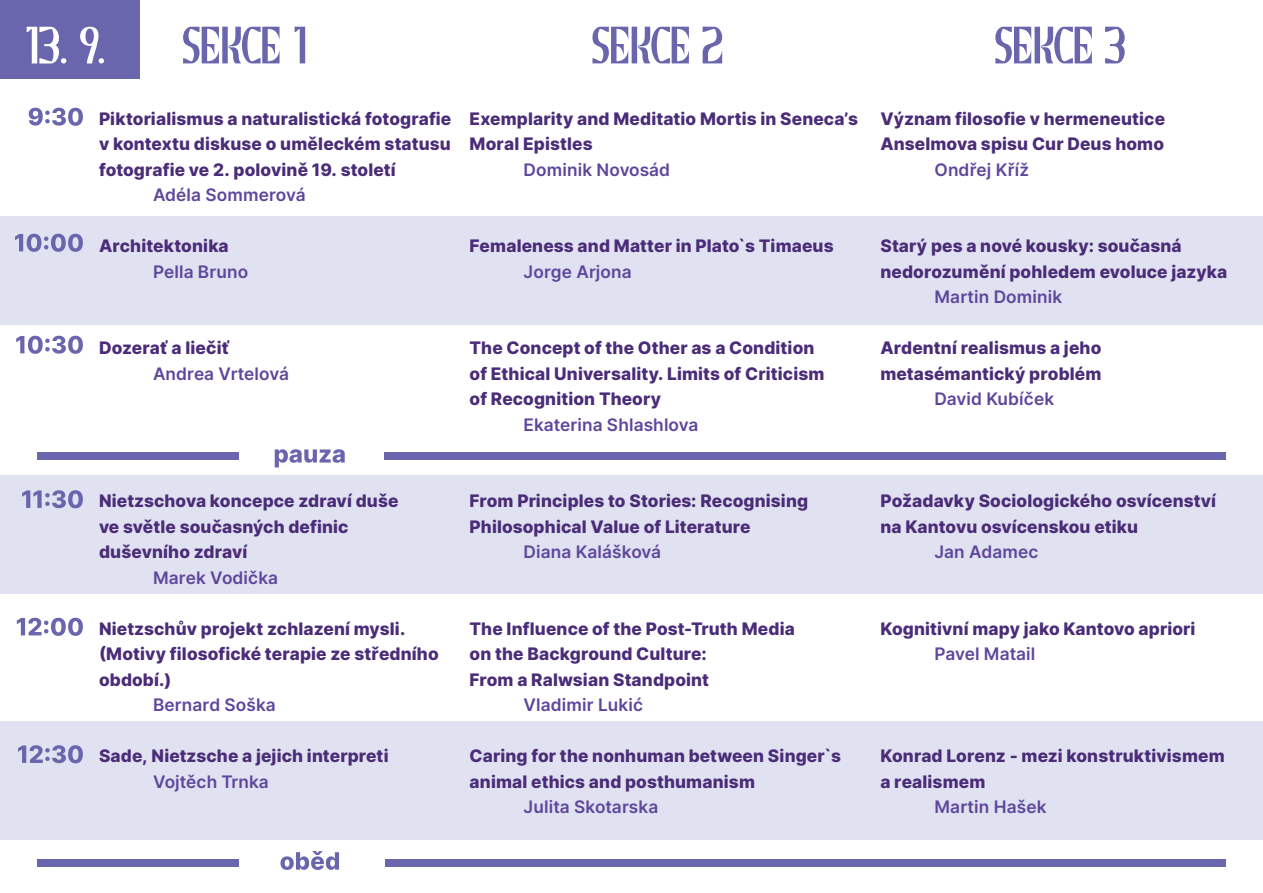
<style>
.page{position:relative;width:1263px;height:893px;background:#fff}
.page>*{position:absolute;margin:0;border:0;box-sizing:border-box;transform-origin:0 0}
.t1{font:52.5px "Aviak";letter-spacing:-.005em;color:#6966ae}
.t2{font:52.5px "Aviak";color:#fff}
.t3{font:800 17.25px/25.5px "Inter";letter-spacing:.005em;color:#4b2c78}
.t4{font:600 17.25px "Inter";letter-spacing:.005em;color:#5e469c}
</style>
<div class="page">
<div style="left:1px;top:0;width:139px;height:78px;background:#6966ae"></div>
<div style="left:0;top:216px;width:1263px;height:108px;background:#e0e2f1"></div>
<div style="left:0;top:475px;width:1263px;height:118px;background:#e0e2f1"></div>
<div style="left:0;top:722px;width:1263px;height:118px;background:#e0e2f1"></div>
<svg style="left:275px;top:449px;width:70px;height:18px"></svg>
<div style="left:37px;top:452px;width:202px;height:8px;background:#6966ae"></div>
<div style="left:384px;top:452px;width:842px;height:8px;background:#6966ae"></div>
<svg style="left:29px;top:108px;width:54px;height:18px"></svg>
<svg style="left:15px;top:234px;width:68px;height:18px"></svg>
<svg style="left:16px;top:336px;width:67px;height:18px"></svg>
<svg style="left:22px;top:490px;width:61px;height:18px"></svg>
<svg style="left:17px;top:618px;width:66px;height:18px"></svg>
<svg style="left:18px;top:745px;width:65px;height:18px"></svg>
<svg style="left:280px;top:851px;width:59px;height:19px"></svg>
<div style="left:37px;top:859px;width:201px;height:7px;background:#6966ae"></div>
<div style="left:385px;top:859px;width:840px;height:7px;background:#6966ae"></div>
<h1 class="t2" style="left:24px;top:16px;width:83px">13. 9.</h1>
<h1 class="t1" style="left:182px;top:15px;width:126px">SEKCE 1</h1>
<h1 class="t1" style="left:592px;top:15px;width:133px">SEKCE 2</h1>
<h1 class="t1" style="left:995px;top:15px;width:133px">SEKCE 3</h1>
<p class="t3" style="left:99px;top:105px;width:354px;text-align:justify">Piktorialismus a naturalistická fotografie v kontextu diskuse o uměleckém statusu fotografie ve 2. polovině 19. století</p>
<p class="t4" style="left:153px;top:182px;width:154px">Adéla Sommerová</p>
<p class="t3" style="left:99px;top:233px;width:131px">Architektonika</p>
<p class="t4" style="left:153px;top:259px;width:97px">Pella Bruno</p>
<p class="t3" style="left:470px;top:105px;width:390px">Exemplarity and Meditatio Mortis in Seneca’s<br>Moral Epistles</p>
<p class="t4" style="left:524px;top:157px;width:148px">Dominik Novosád</p>
<p class="t3" style="left:470px;top:233px;width:365px">Femaleness and Matter in Plato`s Timaeus</p>
<p class="t4" style="left:524px;top:259px;width:110px">Jorge Arjona</p>
<p class="t3" style="left:99px;top:335px;width:132px">Dozerať a liečiť</p>
<p class="t4" style="left:153px;top:361px;width:137px">Andrea Vrtelová</p>
<p class="t3" style="left:470px;top:335px;width:356px">The Concept of the Other as a Condition of Ethical Universality. Limits of Criticism of Recognition Theory</p>
<p class="t4" style="left:524px;top:412px;width:176px">Ekaterina Shlashlova</p>
<p class="t3" style="left:880px;top:105px;width:286px">Význam filosofie v hermeneutice<br>Anselmova spisu Cur Deus homo</p>
<p class="t4" style="left:934px;top:157px;width:96px">Ondřej Kříž</p>
<p class="t3" style="left:880px;top:233px;width:348px">Starý pes a nové kousky: současná nedorozumění pohledem evoluce jazyka</p>
<p class="t4" style="left:934px;top:284px;width:129px">Martin Dominik</p>
<p class="t3" style="left:880px;top:335px;width:223px">Ardentní realismus a jeho metasémantický problém</p>
<p class="t4" style="left:934px;top:386px;width:121px">David Kubíček</p>
<p class="t3" style="left:99px;top:488px;width:301px">Nietzschova koncepce zdraví duše ve světle současných definic duševního zdraví</p>
<p class="t4" style="left:153px;top:565px;width:127px">Marek Vodička</p>
<p class="t3" style="left:99px;top:615px;width:341px">Nietzschův projekt zchlazení mysli. (Motivy filosofické terapie ze středního období.)</p>
<p class="t4" style="left:153px;top:692px;width:124px">Bernard Soška</p>
<p class="t3" style="left:99px;top:743px;width:291px">Sade, Nietzsche a jejich interpreti</p>
<p class="t4" style="left:153px;top:769px;width:117px">Vojtěch Trnka</p>
<p class="t3" style="left:470px;top:488px;width:340px">From Principles to Stories: Recognising<br>Philosophical Value of Literature</p>
<p class="t4" style="left:524px;top:539px;width:139px">Diana Kalášková</p>
<p class="t3" style="left:470px;top:615px;width:327px">The Influence of the Post-Truth Media on the Background Culture:<br>From a Ralwsian Standpoint</p>
<p class="t4" style="left:524px;top:692px;width:121px">Vladimir Lukić</p>
<p class="t3" style="left:470px;top:743px;width:373px">Caring for the nonhuman between Singer`s animal ethics and posthumanism</p>
<p class="t4" style="left:524px;top:794px;width:136px">Julita Skotarska</p>
<p class="t3" style="left:880px;top:488px;width:337px">Požadavky Sociologického osvícenství na Kantovu osvícenskou etiku</p>
<p class="t4" style="left:934px;top:539px;width:105px">Jan Adamec</p>
<p class="t3" style="left:880px;top:615px;width:316px">Kognitivní mapy jako Kantovo apriori</p>
<p class="t4" style="left:934px;top:641px;width:103px">Pavel Matail</p>
<p class="t3" style="left:880px;top:743px;width:346px">Konrad Lorenz - mezi konstruktivismem a realismem</p>
<p class="t4" style="left:934px;top:794px;width:114px">Martin Hašek</p>
</div>
